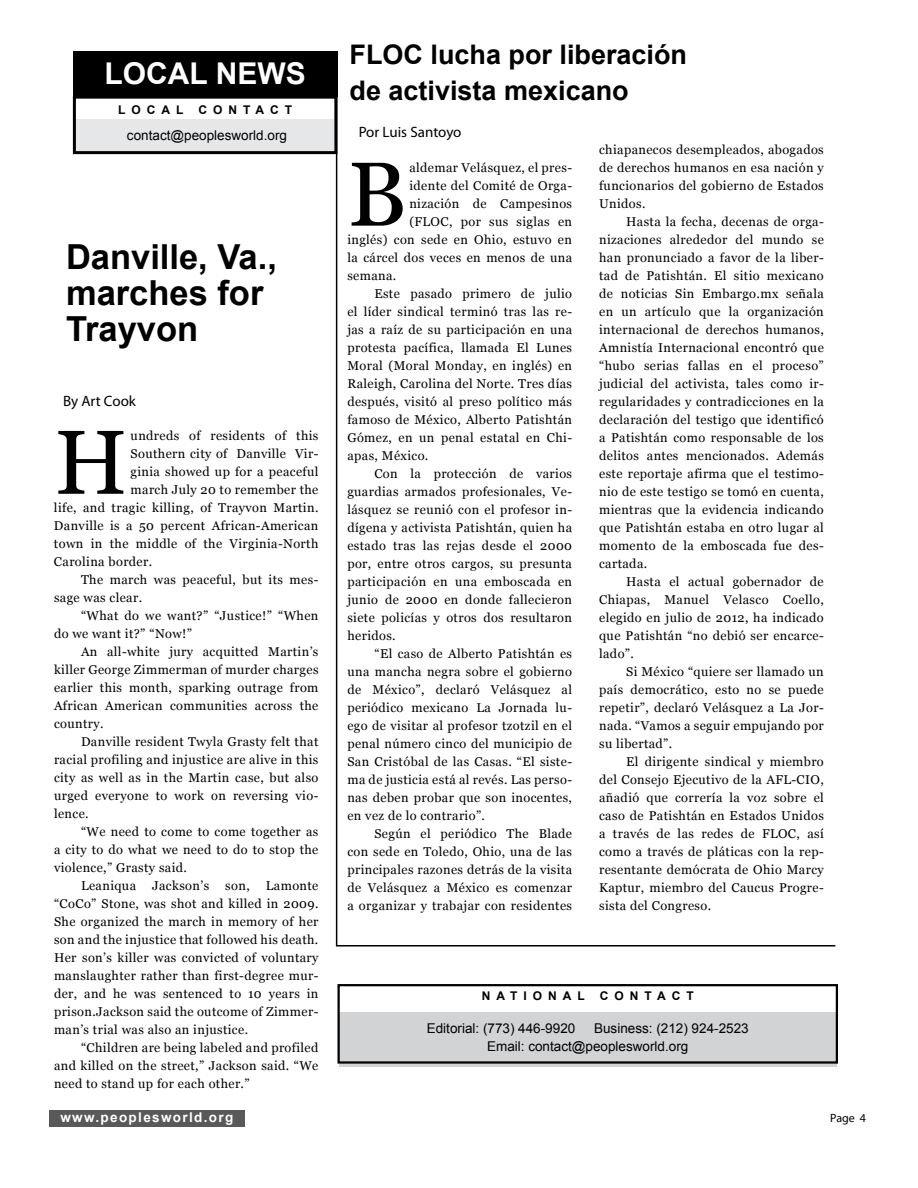
<style>
.page{position:relative;width:918px;height:1188px;background:#fff}
.page>*{position:absolute;margin:0;border:0;box-sizing:border-box;transform-origin:0 0}
.t1{font:90.75px "Georgia";color:#000}
.t2{font:700 34.5px/36px "Arial";color:#000}
.t3{font:700 30px "Arial";color:#fff}
.t4{font:700 27px/36px "Arial";color:#000}
.t5{font:15px "Myriad Pro";color:#000}
.t6{font:13.5px/18px "Arial";color:#000}
.t7{font:700 13.5px "Arial";letter-spacing:.1em;color:#fff}
.t8{font:12.75px/18px "Georgia";letter-spacing:.03em;color:#000;text-align:justify}
.t9{font:700 12px "Arial";color:#000}
.t10{font:12px "Myriad Pro";color:#000}
</style>
<div class="page">
<hr style="left:336px;top:81px;width:1px;height:864px;background:#000">
<hr style="left:336px;top:945px;width:499px;height:2px;background:#000">
<div style="left:73px;top:51px;width:264px;height:45px;background:#000"></div>
<div style="left:49px;top:1110px;width:196px;height:17px;background:#58595b"></div>
<div style="left:76px;top:119px;width:258px;height:34px;background:#e6e7e8"></div>
<div style="left:73px;top:96px;width:264px;height:58px;border:3px solid #000"></div>
<div style="left:339px;top:1012px;width:498px;height:54px;background:#d1d3d4"></div>
<div style="left:338px;top:984px;width:500px;height:80px;border:2px solid #000"></div>
<h3 class="t3" style="left:105px;top:53px;width:22px">local</h3>
<h3 class="t3" style="left:216px;top:53px;width:91px">news</h3>
<p class="t9" style="left:118px;top:102px;width:28px">L ocal</p>
<p class="t9" style="left:198px;top:102px;width:13px">co</p>
<p class="t9" style="left:228px;top:102px;width:28px">n tact</p>
<p class="t6" style="left:127px;top:126px;width:162px">contact@peoplesworld.org</p>
<h2 class="t2" style="left:66px;top:240px;width:212px">Danville, Va., marches for<br>Trayvon</h2>
<p class="t5" style="left:63px;top:392px;width:75px">By Art Cook</p>
<h1 class="t1" style="left:54px;top:408px;width:75px">H</h1>
<p class="t8" style="left:131px;top:427px;width:189px">undreds of residents of this</p>
<p class="t8" style="left:131px;top:445px;width:189px">Southern city of Danville Vir-</p>
<p class="t8" style="left:131px;top:463px;width:189px">ginia showed up for a peaceful</p>
<p class="t8" style="left:131px;top:481px;width:189px">march July 20 to remember the</p>
<p class="t8" style="left:54px;top:499px;width:266px">life, and tragic killing, of Trayvon Martin.</p>
<p class="t8" style="left:54px;top:517px;width:266px">Danville is a 50 percent African-American</p>
<p class="t8" style="left:54px;top:535px;width:266px">town in the middle of the Virginia-North</p>
<p class="t8" style="left:54px;top:553px;width:100px">Carolina border.</p>
<p class="t8" style="left:81px;top:571px;width:239px">The march was peaceful, but its mes-</p>
<p class="t8" style="left:54px;top:589px;width:90px">sage was clear.</p>
<p class="t8" style="left:81px;top:607px;width:239px">“What do we want?” “Justice!” “When</p>
<p class="t8" style="left:54px;top:625px;width:140px">do we want it?” “Now!”</p>
<p class="t8" style="left:81px;top:643px;width:239px">An all-white jury acquitted Martin’s</p>
<p class="t8" style="left:54px;top:661px;width:266px">killer George Zimmerman of murder charges</p>
<p class="t8" style="left:54px;top:679px;width:266px">earlier this month, sparking outrage from</p>
<p class="t8" style="left:54px;top:697px;width:266px">African American communities across the</p>
<p class="t8" style="left:54px;top:715px;width:51px">country.</p>
<p class="t8" style="left:81px;top:733px;width:239px">Danville resident Twyla Grasty felt that</p>
<p class="t8" style="left:54px;top:751px;width:266px">racial profiling and injustice are alive in this</p>
<p class="t8" style="left:54px;top:769px;width:266px">city as well as in the Martin case, but also</p>
<p class="t8" style="left:54px;top:787px;width:266px">urged everyone to work on reversing vio-</p>
<p class="t8" style="left:54px;top:805px;width:36px">lence.</p>
<p class="t8" style="left:81px;top:823px;width:239px">“We need to come to come together as</p>
<p class="t8" style="left:54px;top:841px;width:266px">a city to do what we need to do to stop the</p>
<p class="t8" style="left:54px;top:859px;width:134px">violence,” Grasty said.</p>
<p class="t8" style="left:81px;top:877px;width:57px">Leaniqua</p>
<p class="t8" style="left:152px;top:877px;width:59px">Jackson’s</p>
<p class="t8" style="left:225px;top:877px;width:26px">son,</p>
<p class="t8" style="left:54px;top:877px;width:266px;text-indent:212px">Lamonte “CoCo” Stone, was shot and killed in 2009.<br>She organized the march in memory of her son and the injustice that followed his death.<br>Her son’s killer was convicted of voluntary manslaughter rather than first-degree mur&shy;der, and he was sentenced to 10 years in prison.Jackson said the outcome of Zimmer&shy;man’s trial was also an injustice.</p>
<p class="t8" style="left:54px;top:1039px;width:266px;text-indent:27px">“Children are being labeled and profiled and killed on the street,” Jackson said. “We need to stand up for each other.”</p>
<p class="t7" style="left:60px;top:1109px;width:174px">www.peoplesworld.org</p>
<h3 class="t4" style="left:350px;top:38px;width:339px">FLOC lucha por liberación de activista mexicano</h3>
<p class="t5" style="left:359px;top:123px;width:104px">Por Luis Santoyo</p>
<h1 class="t1" style="left:347px;top:139px;width:61px">B</h1>
<p class="t8" style="left:409px;top:159px;width:164px">aldemar Velásquez, el pres-</p>
<p class="t8" style="left:409px;top:177px;width:164px">idente del Comité de Orga-</p>
<p class="t8" style="left:409px;top:195px;width:164px">nización de Campesinos</p>
<p class="t8" style="left:409px;top:213px;width:164px">(FLOC, por sus siglas en</p>
<p class="t8" style="left:347px;top:231px;width:226px">inglés) con sede en Ohio, estuvo en</p>
<p class="t8" style="left:347px;top:249px;width:226px">la cárcel dos veces en menos de una</p>
<p class="t8" style="left:347px;top:267px;width:51px">semana.</p>
<p class="t8" style="left:374px;top:285px;width:199px">Este pasado primero de julio</p>
<p class="t8" style="left:347px;top:303px;width:226px">el líder sindical terminó tras las re-</p>
<p class="t8" style="left:347px;top:321px;width:226px">jas a raíz de su participación en una</p>
<p class="t8" style="left:347px;top:339px;width:226px">protesta pacífica, llamada El Lunes</p>
<p class="t8" style="left:347px;top:357px;width:226px">Moral (Moral Monday, en inglés) en</p>
<p class="t8" style="left:347px;top:375px;width:226px">Raleigh, Carolina del Norte. Tres días</p>
<p class="t8" style="left:347px;top:393px;width:226px">después, visitó al preso político más</p>
<p class="t8" style="left:347px;top:411px;width:226px">famoso de México, Alberto Patishtán</p>
<p class="t8" style="left:347px;top:429px;width:226px">Gómez, en un penal estatal en Chi-</p>
<p class="t8" style="left:347px;top:447px;width:83px">apas, México.</p>
<p class="t8" style="left:374px;top:465px;width:199px">Con la protección de varios</p>
<p class="t8" style="left:347px;top:483px;width:226px">guardias armados profesionales, Ve-</p>
<p class="t8" style="left:347px;top:501px;width:226px">lásquez se reunió con el profesor in-</p>
<p class="t8" style="left:347px;top:519px;width:226px">dígena y activista Patishtán, quien ha</p>
<p class="t8" style="left:347px;top:537px;width:226px">estado tras las rejas desde el 2000</p>
<p class="t8" style="left:347px;top:555px;width:226px">por, entre otros cargos, su presunta</p>
<p class="t8" style="left:347px;top:573px;width:226px">participación en una emboscada en</p>
<p class="t8" style="left:347px;top:591px;width:226px">junio de 2000 en donde fallecieron</p>
<p class="t8" style="left:347px;top:609px;width:226px">siete policías y otros dos resultaron</p>
<p class="t8" style="left:347px;top:627px;width:50px">heridos.</p>
<p class="t8" style="left:374px;top:645px;width:199px">“El caso de Alberto Patishtán es</p>
<p class="t8" style="left:347px;top:663px;width:226px">una mancha negra sobre el gobierno</p>
<p class="t8" style="left:347px;top:681px;width:226px">de México”, declaró Velásquez al</p>
<p class="t8" style="left:347px;top:699px;width:226px">periódico mexicano La Jornada lu-</p>
<p class="t8" style="left:347px;top:717px;width:226px">ego de visitar al profesor tzotzil en el</p>
<p class="t8" style="left:347px;top:735px;width:226px">penal número cinco del municipio de</p>
<p class="t8" style="left:347px;top:753px;width:226px">San Cristóbal de las Casas. “El siste-</p>
<p class="t8" style="left:347px;top:771px;width:226px">ma de justicia está al revés. Las perso-</p>
<p class="t8" style="left:347px;top:789px;width:226px">nas deben probar que son inocentes,</p>
<p class="t8" style="left:347px;top:807px;width:139px">en vez de lo contrario”.</p>
<p class="t8" style="left:374px;top:825px;width:199px">Según el periódico The Blade</p>
<p class="t8" style="left:347px;top:843px;width:226px">con sede en Toledo, Ohio, una de las</p>
<p class="t8" style="left:347px;top:861px;width:226px">principales razones detrás de la visita</p>
<p class="t8" style="left:347px;top:879px;width:226px">de Velásquez a México es comenzar</p>
<p class="t8" style="left:347px;top:897px;width:226px">a organizar y trabajar con residentes</p>
<p class="t8" style="left:599px;top:141px;width:226px">chiapanecos desempleados, abogados de derechos humanos en esa nación y funcionarios del gobierno de Estados Unidos.</p>
<p class="t8" style="left:599px;top:213px;width:226px;text-indent:27px">Hasta la fecha, decenas de orga&shy;nizaciones alrededor del mundo se han pronunciado a favor de la liber&shy;tad de Patishtán. El sitio mexicano de noticias Sin Embargo.mx señala en un artículo que la organización internacional de derechos humanos, Amnistía Internacional encontró que “hubo serias fallas en el proceso” judicial del activista, tales como ir&shy;regularidades y contradicciones en la declaración del testigo que identificó a Patishtán como responsable de los delitos antes mencionados. Además este reportaje afirma que el testimo&shy;nio de este testigo se tomó en cuenta, mientras que la evidencia indicando que Patishtán estaba en otro lugar al momento de la emboscada fue des&shy;cartada.</p>
<p class="t8" style="left:599px;top:573px;width:226px;text-indent:27px">Hasta el actual gobernador de Chiapas, Manuel Velasco Coello, elegido en julio de 2012, ha indicado que Patishtán “no debió ser encarce&shy;lado”.</p>
<p class="t8" style="left:599px;top:663px;width:226px;text-indent:27px">Si México “quiere ser llamado un país democrático, esto no se puede repetir”, declaró Velásquez a La Jor&shy;nada. “Vamos a seguir empujando por su libertad”.</p>
<p class="t8" style="left:599px;top:753px;width:226px;text-indent:27px">El dirigente sindical y miembro del Consejo Ejecutivo de la AFL-CIO, añadió que correría la voz sobre el caso de Patishtán en Estados Unidos a través de las redes de FLOC, así como a través de pláticas con la rep&shy;resentante demócrata de Ohio Marcy Kaptur, miembro del Caucus Progre&shy;sista del Congreso.</p>
<p class="t9" style="left:482px;top:988px;width:27px">n atio</p>
<p class="t9" style="left:548px;top:988px;width:27px">n al</p>
<p class="t9" style="left:600px;top:988px;width:13px">co</p>
<p class="t9" style="left:630px;top:988px;width:28px">n tact</p>
<p class="t6" style="left:427px;top:1019px;width:150px">Editorial: (773) 446-9920</p>
<p class="t6" style="left:487px;top:1019px;width:263px;text-indent:107px">Business: (212) 924-2523<br>Email: contact@peoplesworld.org</p>
<p class="t10" style="left:830px;top:1111px;width:37px">Page 4</p>
</div>
